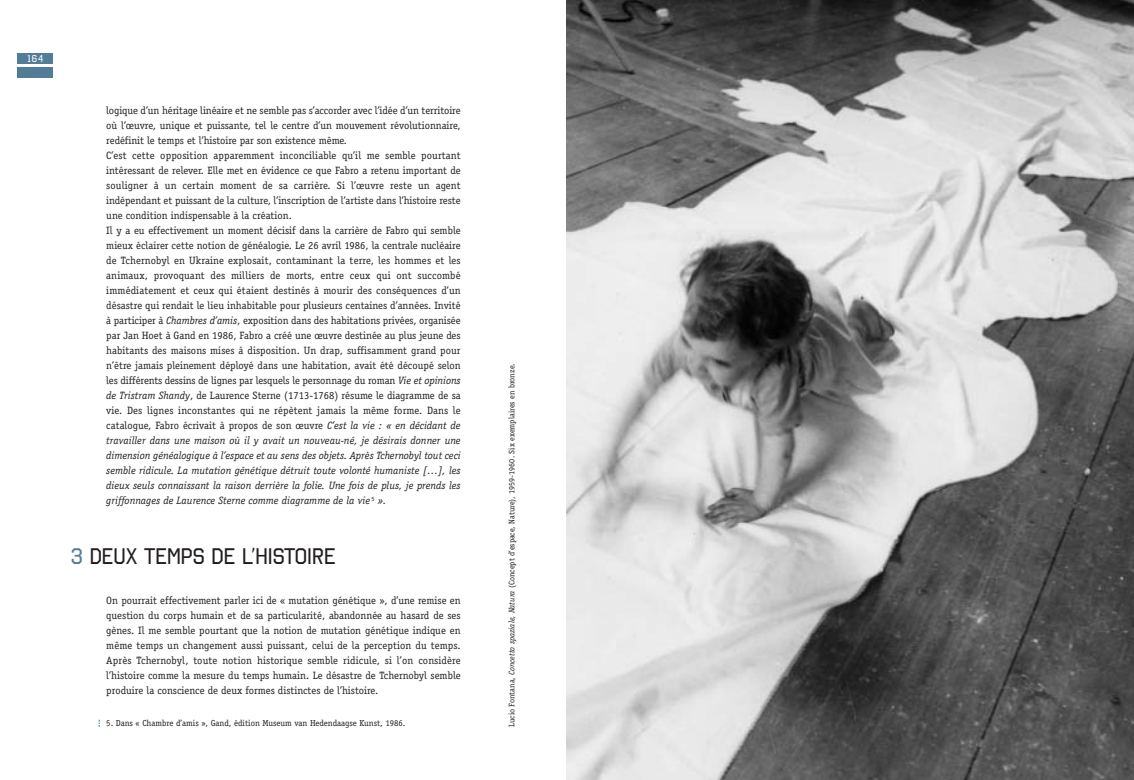
<style>
.page{position:relative;width:1134px;height:780px;background:#fff}
.page>*{position:absolute;margin:0;border:0;box-sizing:border-box;transform-origin:0 0}
.t1{font:22.5px "Octin College Free";color:#231f20}
.t2{font:10.62px/15px "Officina Serif";color:#231f20}
.t3{font:10px "Octin College Free";color:#fff}
.t4{font:8.75px "Officina Serif";color:#231f20}
.t5{font:8.12px "Officina Serif";color:#231f20}
.s1{font-style:italic}
.s2{color:#517d98}
</style>
<div class="page">
<div style="left:18px;top:53px;width:35px;height:11px;background:#517d98"></div>
<div style="left:18px;top:67px;width:35px;height:11px;background:#517d98"></div>
<img style="left:567px;top:0;width:567px;height:779px">
<p class="t3" style="left:27px;top:53px;width:18px">164</p>
<p class="t2" style="left:106px;top:104px;width:356px">logique d’un héritage linéaire et ne semble pas s’accorder avec l’idée d’un territoire où l’œuvre, unique et puissante, tel le centre d’un mouvement révolutionnaire, redéfinit le temps et l’histoire par son existence même.<br>C’est cette opposition apparemment inconciliable qu’il me semble pourtant intéressant de relever. Elle met en évidence ce que Fabro a retenu important de souligner à un certain moment de sa carrière. Si l’œuvre reste un agent indépendant et puissant de la culture, l’inscription de l’artiste dans l’histoire reste une condition indispensable à la création.<br>Il y a eu effectivement un moment décisif dans la carrière de Fabro qui semble mieux éclairer cette notion de généalogie. Le 26 avril 1986, la centrale nucléaire de Tchernobyl en Ukraine explosait, contaminant la terre, les hommes et les animaux, provoquant des milliers de morts, entre ceux qui ont succombé immédiatement et ceux qui étaient destinés à mourir des conséquences d’un désastre qui rendait le lieu inhabitable pour plusieurs centaines d’années. Invité à participer à <span class="s1">Chambres d’amis</span>, exposition dans des habitations privées, organisée par Jan Hoet à Gand en 1986, Fabro a créé une œuvre destinée au plus jeune des habitants des maisons mises à disposition. Un drap, suffisamment grand pour n’être jamais pleinement déployé dans une habitation, avait été découpé selon les différents dessins de lignes par lesquels le personnage du roman <span class="s1">Vie et opinions de Tristram Shandy</span>, de Laurence Sterne (1713-1768) résume le diagramme de sa vie. Des lignes inconstantes qui ne répètent jamais la même forme. Dans le catalogue, Fabro écrivait à propos de son œuvre <span class="s1">C’est la vie : « en décidant de travailler dans une maison où il y avait un nouveau-né, je désirais donner une dimension généalogique à l’espace et au sens des objets. Après Tchernobyl tout ceci semble ridicule. La mutation génétique détruit toute volonté humaniste […], les dieux seuls connaissant la raison derrière la folie. Une fois de plus, je prends les griffonnages de Laurence Sterne comme diagramme de la vie</span> <sup>5</sup> <span class="s1">».</span></p>
<h1 class="t1" style="left:71px;top:543px;width:266px"><span class="s2">3</span> DEUX TEMPS DE L’HISTOIRE</h1>
<p class="t2" style="left:106px;top:594px;width:356px;text-align:justify">On pourrait effectivement parler ici de « mutation génétique », d’une remise en question du corps humain et de sa particularité, abandonnée au hasard de ses gènes. Il me semble pourtant que la notion de mutation génétique indique en même temps un changement aussi puissant, celui de la perception du temps.<br>Après Tchernobyl, toute notion historique semble ridicule, si l’on considère l’histoire comme la mesure du temps humain. Le désastre de Tchernobyl semble produire la conscience de deux formes distinctes de l’histoire.</p>
<p class="t4" style="left:106px;top:719px;width:301px">5. Dans « Chambre d’amis », Gand, édition Museum van Hedendaagse Kunst, 1986.</p>
<p class="t5" style="left:508px;top:726px;width:365px;rotate:-90deg">Lucio Fontana, <span class="s1">Concetto spaziale, Natura</span> (Concept d’espace, Nature), 1959-1960. Six exemplaires en bronze.</p>
</div>
